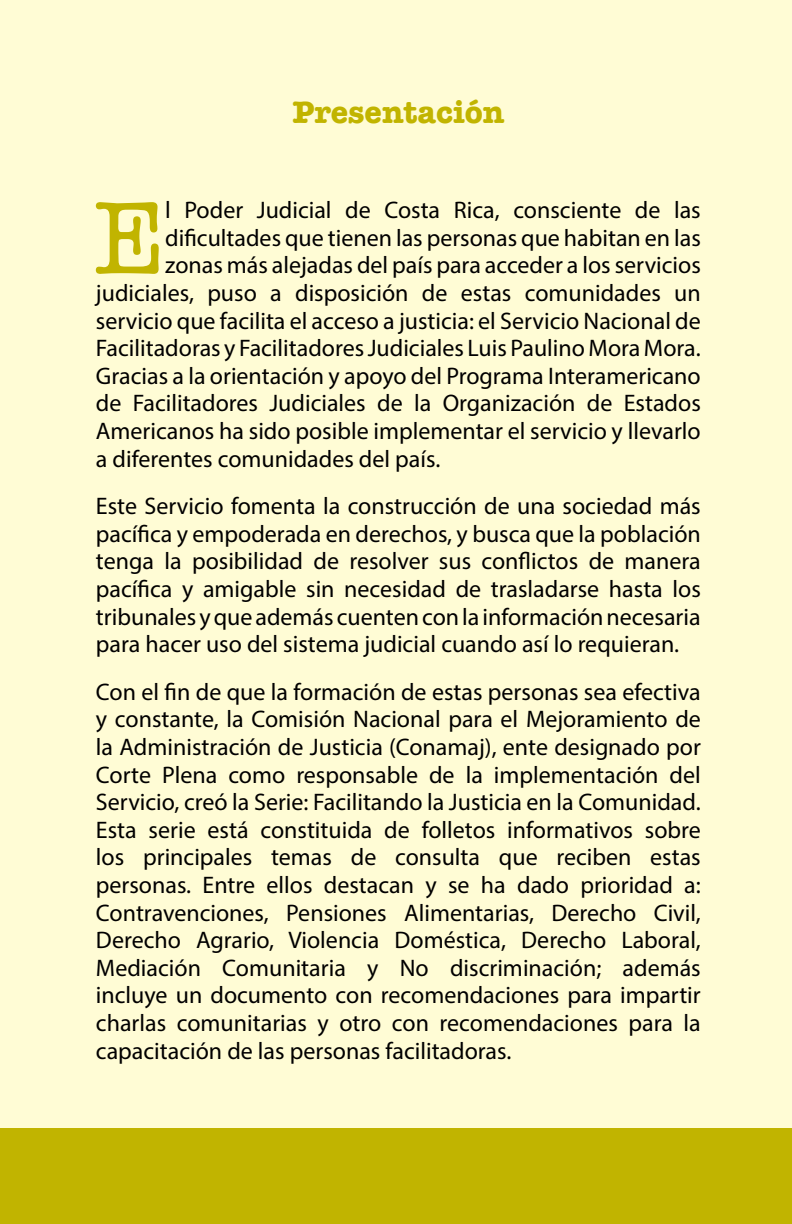
<style>
.page{position:relative;width:792px;height:1224px;background:#fffcd5}
.page>*{position:absolute;margin:0;border:0;box-sizing:border-box;transform-origin:0 0}
.t1{font:106.2px "American Typewriter";color:#c1b400}
.t2{font:700 32px "American Typewriter";color:#c1b400}
.t3{font:24px/27.6px "Myriad Pro";color:#000;text-align:justify}
</style>
<div class="page">
<div style="left:0;top:1128px;width:792px;height:96px;background:#c1b400"></div>
<h2 class="t2" style="left:292px;top:85px;width:214px">Presentación</h2>
<h1 class="t1" style="left:94px;top:157px;width:73px">E</h1>
<p class="t3" style="left:165px;top:196px;width:537px">l Poder Judicial de Costa Rica, consciente de las</p>
<p class="t3" style="left:165px;top:224px;width:537px">dificultades que tienen las personas que habitan en las</p>
<p class="t3" style="left:165px;top:251px;width:537px">zonas más alejadas del país para acceder a los servicios</p>
<p class="t3" style="left:96px;top:279px;width:606px">judiciales, puso a disposición de estas comunidades un</p>
<p class="t3" style="left:96px;top:306px;width:606px">servicio que facilita el acceso a justicia: el Servicio Nacional de</p>
<p class="t3" style="left:96px;top:334px;width:606px">Facilitadoras y Facilitadores Judiciales Luis Paulino Mora Mora.</p>
<p class="t3" style="left:96px;top:362px;width:606px">Gracias a la orientación y apoyo del Programa Interamericano</p>
<p class="t3" style="left:96px;top:389px;width:606px">de Facilitadores Judiciales de la Organización de Estados</p>
<p class="t3" style="left:96px;top:417px;width:606px">Americanos ha sido posible implementar el servicio y llevarlo</p>
<p class="t3" style="left:96px;top:444px;width:346px">a diferentes comunidades del país.</p>
<p class="t3" style="left:96px;top:492px;width:606px">Este Servicio fomenta la construcción de una sociedad más pacífica y empoderada en derechos, y busca que la población tenga la posibilidad de resolver sus conflictos de manera pacífica y amigable sin necesidad de trasladarse hasta los tribunales y que además cuenten con la información necesaria para hacer uso del sistema judicial cuando así lo requieran.</p>
<p class="t3" style="left:96px;top:678px;width:606px">Con el fin de que la formación de estas personas sea efectiva y constante, la Comisión Nacional para el Mejoramiento de la Administración de Justicia (Conamaj), ente designado por Corte Plena como responsable de la implementación del Servicio, creó la Serie: Facilitando la Justicia en la Comunidad.<br>Esta serie está constituida de folletos informativos sobre los principales temas de consulta que reciben estas personas. Entre ellos destacan y se ha dado prioridad a:<br>Contravenciones, Pensiones Alimentarias, Derecho Civil, Derecho Agrario, Violencia Doméstica, Derecho Laboral, Mediación Comunitaria y No discriminación; además incluye un documento con recomendaciones para impartir charlas comunitarias y otro con recomendaciones para la capacitación de las personas facilitadoras.</p>
</div>
